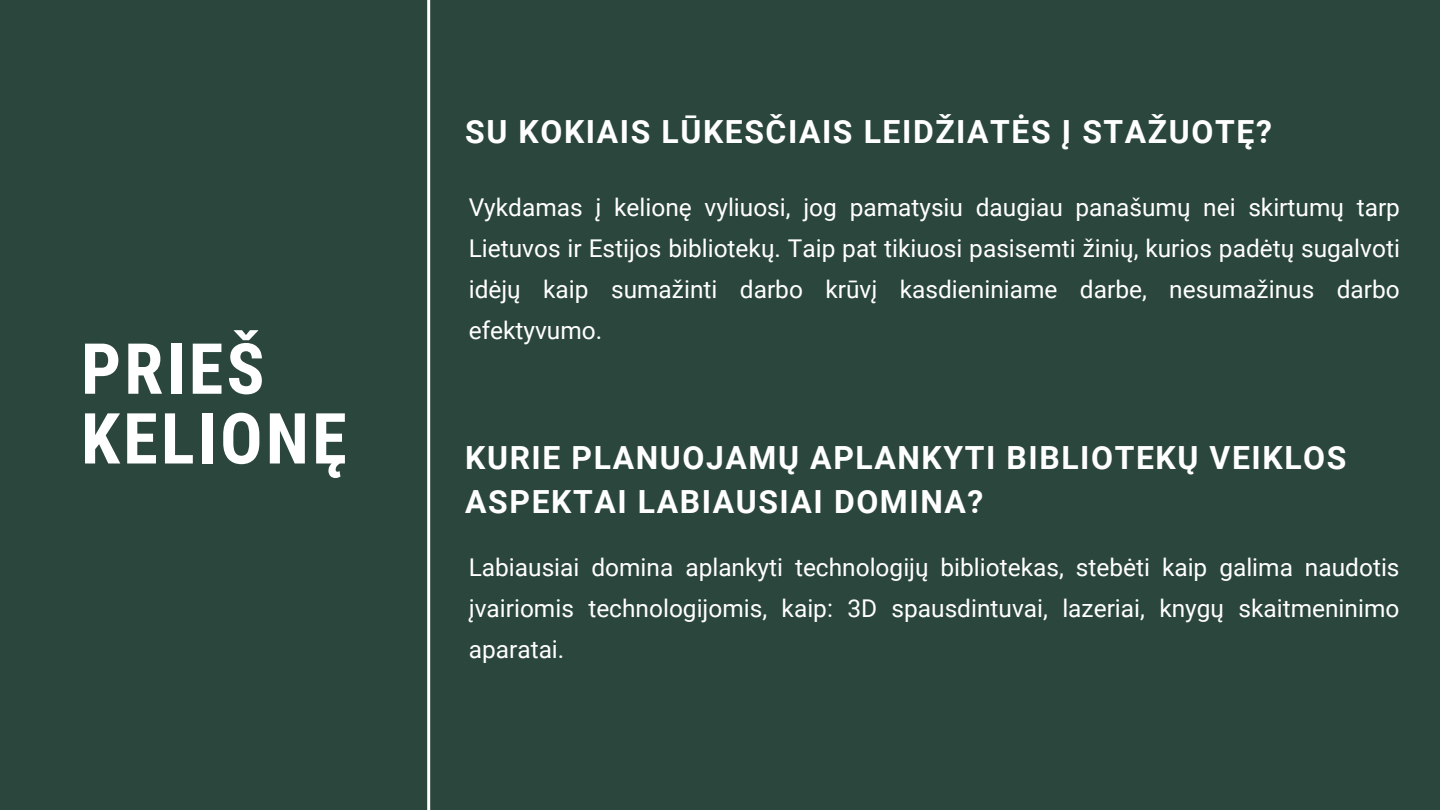
<style>
.page{position:relative;width:1440px;height:810px;background:#2b463c}
.page>*{position:absolute;margin:0;border:0;box-sizing:border-box;transform-origin:0 0}
.t1{font:700 70.5px/69.8px "Roboto Condensed";letter-spacing:.045em;color:#fff}
.t2{font:700 31.9px/44.2px "Roboto";letter-spacing:.05em;color:#fff}
.t3{font:24.5px/41.2px "Roboto";color:#fff;text-align:justify}
</style>
<div class="page">
<hr style="left:427px;top:0;width:3px;height:810px;background:#fff">
<h1 class="t1" style="left:81px;top:335px;width:267px">PRIEŠ<br>KELIONĘ</h1>
<h2 class="t2" style="left:465px;top:110px;width:808px">SU KOKIAIS LŪKESČIAIS LEIDŽIATĖS Į STAŽUOTĘ?</h2>
<p class="t3" style="left:469px;top:187px;width:933px">Vykdamas į kelionę vyliuosi, jog pamatysiu daugiau panašumų nei skirtumų tarp Lietuvos ir Estijos bibliotekų. Taip pat tikiuosi pasisemti žinių, kurios padėtų sugalvoti idėjų kaip sumažinti darbo krūvį kasdieniniame darbe, nesumažinus darbo efektyvumo.</p>
<h2 class="t2" style="left:465px;top:436px;width:883px">KURIE PLANUOJAMŲ APLANKYTI BIBLIOTEKŲ VEIKLOS<br>ASPEKTAI LABIAUSIAI DOMINA?</h2>
<p class="t3" style="left:469px;top:547px;width:932px">Labiausiai domina aplankyti technologijų bibliotekas, stebėti kaip galima naudotis įvairiomis technologijomis, kaip: 3D spausdintuvai, lazeriai, knygų skaitmeninimo aparatai.</p>
</div>
